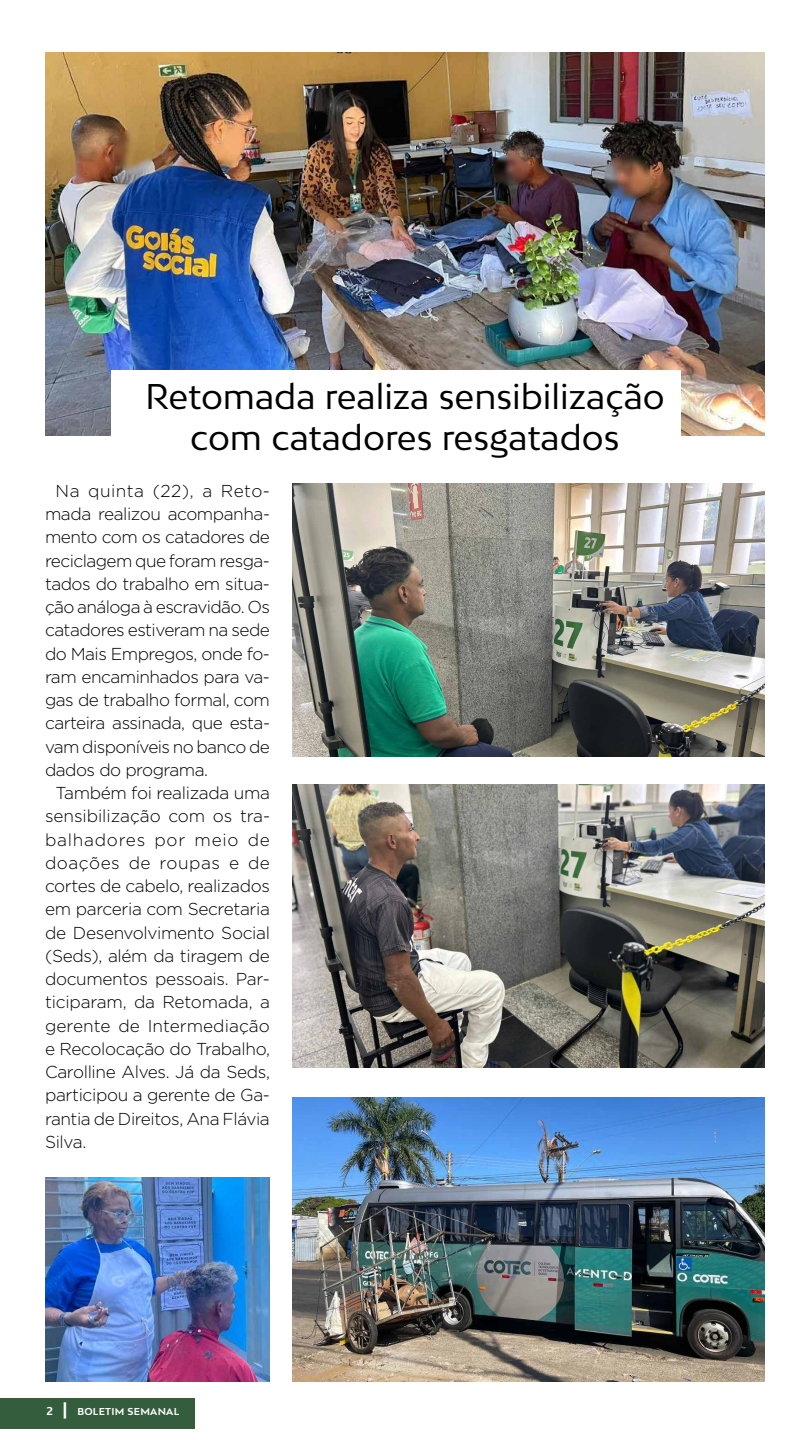
<style>
.page{position:relative;width:810px;height:1440px;background:#fff}
.page>*{position:absolute;margin:0;border:0;box-sizing:border-box;transform-origin:0 0}
.t1{font:33.75px/41.2px "Bw Mitga";color:#000;text-align:center}
.t2{font:300 17.25px/23.2px "Gotham";letter-spacing:-.03em;color:#000;text-align:justify}
.t3{font:700 9.45px "Bw Mitga";letter-spacing:.03em;color:#fff}
.s1{font-size:10.88px}
.s2{font-size:16.27px}
</style>
<div class="page">
<div style="left:0;top:1398px;width:195px;height:31px;background:#335d3d"></div>
<img style="left:293px;top:1098px;width:472px;height:283px">
<img style="left:45px;top:52px;width:720px;height:383px">
<img style="left:45px;top:1178px;width:225px;height:203px">
<img style="left:292px;top:785px;width:473px;height:282px">
<img style="left:292px;top:483px;width:473px;height:273px">
<div style="left:112px;top:371px;width:569px;height:93px;background:#fff"></div>
<h1 class="t1" style="left:145px;top:375px;width:521px">Retomada realiza sensibilização com catadores resgatados</h1>
<p class="t2" style="left:45px;top:479px;width:227px;text-indent:11px">Na quinta (22), a Reto&shy;mada realizou acompanha&shy;mento com os catadores de reciclagem que foram resga&shy;tados do trabalho em situa&shy;ção análoga à escravidão. Os catadores estiveram na sede do Mais Empregos, onde fo&shy;ram encaminhados para va&shy;gas de trabalho formal, com carteira assinada, que esta&shy;vam disponíveis no banco de dados do programa.</p>
<p class="t2" style="left:45px;top:781px;width:227px;text-indent:11px">Também foi realizada uma sensibilização com os tra&shy;balhadores por meio de doações de roupas e de cortes de cabelo, realizados em parceria com Secretaria de Desenvolvimento Social (Seds), além da tiragem de documentos pessoais. Par&shy;ticiparam, da Retomada, a gerente de Intermediação e Recolocação do Trabalho, Carolline Alves. Já da Seds, participou a gerente de Ga&shy;rantia de Direitos, Ana Flávia Silva.</p>
<p class="t3" style="left:46px;top:1405px;width:134px"><span class="s1">2</span> <span class="s2">|</span> BOLETIM SEMANAL</p>
</div>
